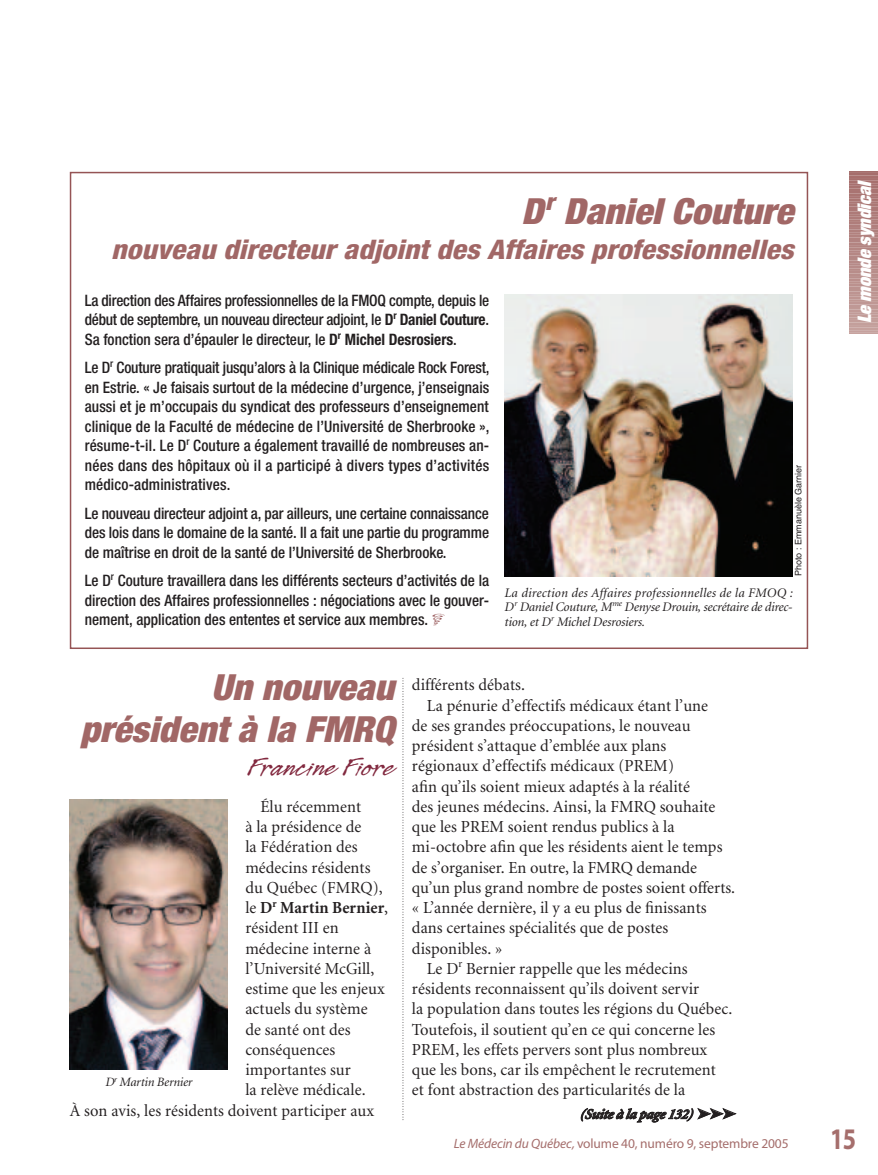
<style>
.page{position:relative;width:878px;height:1175px;background:#fff}
.page>*{position:absolute;margin:0;border:0;box-sizing:border-box;transform-origin:0 0}
.t1{font:italic 900 condensed 36px/42px "Helvetica Neue";color:#a16766;text-align:right;scale:1.05 1}
.t2{font:700 30px "Myriad";color:#a56e6c;scale:.8 1}
.t3{font:italic 800 condensed 27px "Helvetica Neue";color:#a16766;scale:1.1 1}
.t4{font:27px "Legault Std";color:#82293f;scale:1.2 1}
.t5{font:italic 900 expanded 18.75px "Helvetica Neue";color:#fff}
.t6{font:16.8px "Minion";letter-spacing:.005em;color:#231f20}
.t7{font:700 16.8px "Minion";letter-spacing:.005em;color:#231f20}
.t8{font:500 condensed 15.75px/19.5px "Helvetica Neue";color:#231f20;text-align:justify}
.t9{font:italic 700 14.25px "Minion";letter-spacing:-.02em;color:#231f20}
.t10{font:13.5px "Myriad";letter-spacing:-.01em;color:#a56e6c}
.t11{font:italic 13.2px/14.2px "Minion";letter-spacing:-.015em;color:#231f20;text-align:justify}
.t12{font:italic 12.75px "Minion";letter-spacing:-.01em;color:#231f20}
.t13{font:9px "Helvetica";color:#231f20}
.s1{font-weight:700}
.s2{font-weight:400}
.s3{font-style:italic}
</style>
<div class="page">
<svg style="left:849px;top:172px;width:29px;height:162px;background:#b88d8a"></svg>
<svg style="left:402px;top:678px;width:1px;height:442px"></svg>
<img style="left:70px;top:799px;width:157px;height:270px">
<div style="left:70px;top:172px;width:738px;height:477px;border:2px solid #955455"></div>
<img style="left:504px;top:294px;width:288px;height:282px">
<h1 class="t1" style="left:521px;top:193px;width:260px">D<sup>r</sup> Daniel Couture</h1>
<h3 class="t3" style="left:111px;top:240px;width:621px">nouveau directeur adjoint des Affaires professionnelles</h3>
<p class="t8" style="left:85px;top:292px;width:406px">La direction des Affaires professionnelles de la FMOQ compte, depuis le début de septembre, un nouveau directeur adjoint, le <span class="s1">D</span><sup>r</sup> <span class="s1">Daniel Couture</span>.<br>Sa fonction sera d’épauler le directeur, le <span class="s1">D</span><sup>r</sup> <span class="s1">Michel Desrosiers</span>.</p>
<p class="t8" style="left:85px;top:359px;width:406px">Le D<sup>r</sup> Couture pratiquait jusqu’alors à la Clinique médicale Rock Forest, en Estrie. « Je faisais surtout de la médecine d’urgence, j’enseignais aussi et je m’occupais du syndicat des professeurs d’enseignement clinique de la Faculté de médecine de l’Université de Sherbrooke », résume-t-il. Le D<sup>r</sup> Couture a également travaillé de nombreuses an&shy;nées dans des hôpitaux où il a participé à divers types d’activités médico-administratives.</p>
<p class="t8" style="left:85px;top:505px;width:406px">Le nouveau directeur adjoint a, par ailleurs, une certaine connaissance des lois dans le domaine de la santé. Il a fait une partie du programme de maîtrise en droit de la santé de l’Université de Sherbrooke.</p>
<p class="t8" style="left:85px;top:572px;width:406px">Le D<sup>r</sup> Couture travaillera dans les différents secteurs d’activités de la direction des Affaires professionnelles : négociations avec le gouver&shy;nement, application des ententes et service aux membres.</p>
<p class="t13" style="left:795px;top:576px;width:113px;rotate:-90deg">Photo : Emmanuèle Garnier</p>
<p class="t11" style="left:504px;top:587px;width:290px">La direction des Affaires professionnelles de la FMOQ :<br>D<sup>r</sup> Daniel Couture, M<sup>me</sup> Denyse Drouin, secrétaire de direc&shy;tion, et D<sup>r</sup> Michel Desrosiers.</p>
<p class="t5" style="left:857px;top:323px;width:142px;rotate:-90deg">Le monde syndical</p>
<h1 class="t1" style="left:80px;top:669px;width:300px">Un nouveau président à la FMRQ</h1>
<h3 class="t4" style="left:248px;top:750px;width:123px">Francine Fiore</h3>
<p class="t6" style="left:260px;top:800px;width:102px">Élu récemment</p>
<p class="t6" style="left:245px;top:820px;width:117px">à la présidence de</p>
<p class="t6" style="left:245px;top:840px;width:114px">la Fédération des</p>
<p class="t6" style="left:245px;top:860px;width:127px">médecins résidents</p>
<p class="t6" style="left:245px;top:881px;width:139px">du Québec (FMRQ),</p>
<p class="t7" style="left:245px;top:901px;width:144px"><span class="s2">le</span> D<sup>r</sup> Martin Bernier<span class="s2">,</span></p>
<p class="t6" style="left:245px;top:921px;width:95px">résident III en</p>
<p class="t6" style="left:245px;top:941px;width:127px">médecine interne à</p>
<p class="t6" style="left:245px;top:962px;width:130px">l’Université McGill,</p>
<p class="t6" style="left:245px;top:982px;width:141px">estime que les enjeux</p>
<p class="t6" style="left:245px;top:1002px;width:124px">actuels du système</p>
<p class="t6" style="left:245px;top:1022px;width:107px">de santé ont des</p>
<p class="t6" style="left:245px;top:1043px;width:91px">conséquences</p>
<p class="t6" style="left:245px;top:1063px;width:107px">importantes sur</p>
<p class="t6" style="left:245px;top:1083px;width:122px">la relève médicale.</p>
<p class="t6" style="left:70px;top:1103px;width:306px">À son avis, les résidents doivent participer aux</p>
<p class="t12" style="left:105px;top:1077px;width:89px">D<sup>r</sup> Martin Bernier</p>
<p class="t6" style="left:412px;top:678px;width:114px">différents débats.</p>
<p class="t6" style="left:427px;top:698px;width:283px">La pénurie d’effectifs médicaux étant l’une</p>
<p class="t6" style="left:412px;top:719px;width:280px">de ses grandes préoccupations, le nouveau</p>
<p class="t6" style="left:412px;top:739px;width:256px">président s’attaque d’emblée aux plans</p>
<p class="t6" style="left:412px;top:759px;width:263px">régionaux d’effectifs médicaux (PREM)</p>
<p class="t6" style="left:412px;top:779px;width:279px">afin qu’ils soient mieux adaptés à la réalité</p>
<p class="t6" style="left:412px;top:800px;width:305px">des jeunes médecins. Ainsi, la FMRQ souhaite</p>
<p class="t6" style="left:412px;top:820px;width:264px">que les PREM soient rendus publics à la</p>
<p class="t6" style="left:412px;top:840px;width:312px">mi-octobre afin que les résidents aient le temps</p>
<p class="t6" style="left:412px;top:860px;width:286px">de s’organiser. En outre, la FMRQ demande</p>
<p class="t6" style="left:412px;top:881px;width:325px">qu’un plus grand nombre de postes soient offerts.</p>
<p class="t6" style="left:412px;top:901px;width:296px">« L’année dernière, il y a eu plus de finissants</p>
<p class="t6" style="left:412px;top:921px;width:258px">dans certaines spécialités que de postes</p>
<p class="t6" style="left:412px;top:941px;width:92px">disponibles. »</p>
<p class="t6" style="left:427px;top:962px;width:262px">Le D<sup>r</sup> Bernier rappelle que les médecins</p>
<p class="t6" style="left:412px;top:982px;width:289px">résidents reconnaissent qu’ils doivent servir</p>
<p class="t6" style="left:412px;top:1002px;width:322px">la population dans toutes les régions du Québec.</p>
<p class="t6" style="left:412px;top:1022px;width:305px">Toutefois, il soutient qu’en ce qui concerne les</p>
<p class="t6" style="left:412px;top:1043px;width:297px">PREM, les effets pervers sont plus nombreux</p>
<p class="t6" style="left:412px;top:1063px;width:305px">que les bons, car ils empêchent le recrutement</p>
<p class="t6" style="left:412px;top:1083px;width:275px">et font abstraction des particularités de la</p>
<p class="t10" style="left:454px;top:1138px;width:336px"><span class="s3">Le Médecin du Québec,</span> volume 40, numéro 9, septembre 2005</p>
<h2 class="t2" style="left:830px;top:1127px;width:34px">15</h2>
<p class="t9" style="left:579px;top:1108px;width:158px">(Suite à lapage 132) ➤➤➤</p>
</div>
